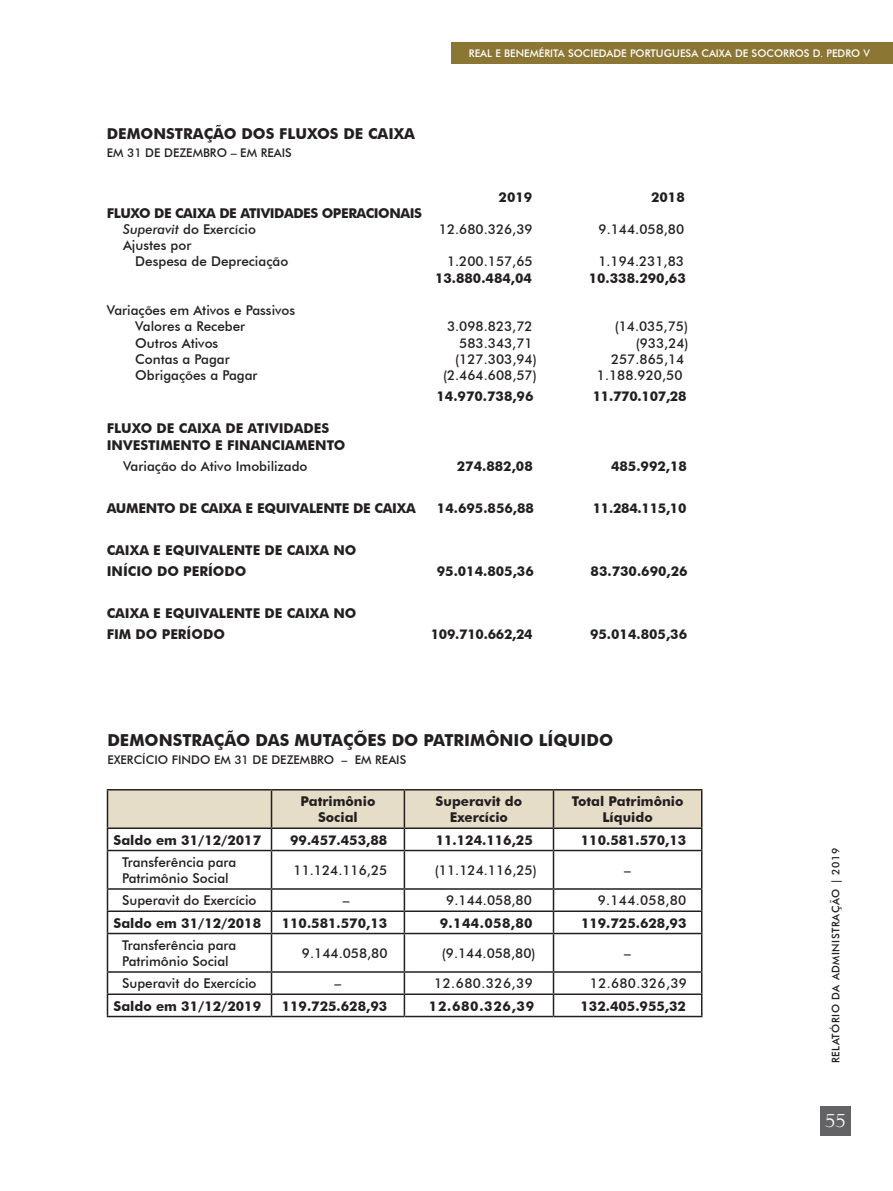
<style>
.page{position:relative;width:893px;height:1191px;background:#fff}
.page>*{position:absolute;margin:0;border:0;box-sizing:border-box;transform-origin:0 0}
.t1{font:18px "Felix Titling";color:#fff}
.t2{font:700 16.5px "Futura BT";color:#231f20}
.t3{font:700 15px "Futura BT";color:#231f20}
.t4{font:700 13.5px/16.2px "Futura BT";color:#231f20;text-align:center}
.t5{font:500 13.5px/16.2px "Futura BT";color:#231f20}
.t6{font:700 13.5px "Futura BT";letter-spacing:-.02em;color:#231f20}
.t7{font:700 13.5px/16.2px "Futura BT";letter-spacing:-.03em;color:#231f20}
.t8{font:500 13.5px "Futura BT";letter-spacing:.03em;color:#231f20}
.t9{font:500 13.5px "Futura BT";letter-spacing:.02em;color:#231f20}
.t10{font:700 13.5px "Futura BT";letter-spacing:.05em;color:#231f20}
.t11{font:500 12px "Futura BT";color:#231f20}
.t12{font:500 10.5px "Futura BT";color:#fff}
.t13{font:500 10.5px "Futura BT";letter-spacing:.05em;color:#231f20}
.s1{font-weight:500;font-style:italic}
.s2{font-weight:500}
</style>
<div class="page">
<div style="left:820px;top:1106px;width:30px;height:29px;background:#636366"></div>
<div style="left:451px;top:43px;width:442px;height:21px;background:#8c7633"></div>
<svg style="left:107px;top:789px;width:595px;height:60px"></svg>
<hr style="left:107px;top:849px;width:165px;height:2px;background:#231f20">
<hr style="left:107px;top:851px;width:1px;height:37px;background:#231f20">
<hr style="left:272px;top:849px;width:132px;height:2px;background:#231f20">
<hr style="left:271px;top:851px;width:1px;height:37px;background:#231f20">
<hr style="left:404px;top:849px;width:149px;height:2px;background:#231f20">
<hr style="left:404px;top:851px;width:1px;height:37px;background:#231f20">
<hr style="left:553px;top:849px;width:149px;height:2px;background:#231f20">
<hr style="left:553px;top:851px;width:1px;height:37px;background:#231f20">
<hr style="left:701px;top:851px;width:1px;height:37px;background:#231f20">
<hr style="left:107px;top:888px;width:165px;height:1px;background:#231f20">
<hr style="left:272px;top:888px;width:132px;height:1px;background:#231f20">
<hr style="left:404px;top:888px;width:149px;height:1px;background:#231f20">
<hr style="left:553px;top:888px;width:149px;height:1px;background:#231f20">
<hr style="left:107px;top:910px;width:165px;height:2px;background:#231f20">
<svg style="left:107px;top:889px;width:1px;height:43px"></svg>
<hr style="left:272px;top:910px;width:132px;height:2px;background:#231f20">
<svg style="left:271px;top:889px;width:1px;height:43px"></svg>
<hr style="left:404px;top:910px;width:149px;height:2px;background:#231f20">
<svg style="left:404px;top:889px;width:1px;height:43px"></svg>
<hr style="left:553px;top:910px;width:149px;height:2px;background:#231f20">
<svg style="left:553px;top:889px;width:1px;height:43px"></svg>
<svg style="left:701px;top:889px;width:1px;height:43px"></svg>
<hr style="left:107px;top:932px;width:165px;height:2px;background:#231f20">
<hr style="left:107px;top:934px;width:1px;height:37px;background:#231f20">
<hr style="left:272px;top:932px;width:132px;height:2px;background:#231f20">
<hr style="left:271px;top:934px;width:1px;height:37px;background:#231f20">
<hr style="left:404px;top:932px;width:149px;height:2px;background:#231f20">
<hr style="left:404px;top:934px;width:1px;height:37px;background:#231f20">
<hr style="left:553px;top:932px;width:149px;height:2px;background:#231f20">
<hr style="left:553px;top:934px;width:1px;height:37px;background:#231f20">
<hr style="left:701px;top:934px;width:1px;height:37px;background:#231f20">
<hr style="left:107px;top:971px;width:165px;height:1px;background:#231f20">
<hr style="left:272px;top:971px;width:132px;height:1px;background:#231f20">
<hr style="left:404px;top:971px;width:149px;height:1px;background:#231f20">
<hr style="left:553px;top:971px;width:149px;height:1px;background:#231f20">
<hr style="left:107px;top:993px;width:165px;height:2px;background:#231f20">
<svg style="left:107px;top:972px;width:1px;height:43px"></svg>
<hr style="left:272px;top:993px;width:132px;height:2px;background:#231f20">
<svg style="left:271px;top:972px;width:1px;height:43px"></svg>
<hr style="left:404px;top:993px;width:149px;height:2px;background:#231f20">
<svg style="left:404px;top:972px;width:1px;height:43px"></svg>
<hr style="left:553px;top:993px;width:149px;height:2px;background:#231f20">
<svg style="left:553px;top:972px;width:1px;height:43px"></svg>
<svg style="left:701px;top:972px;width:1px;height:43px"></svg>
<hr style="left:107px;top:1015px;width:165px;height:2px;background:#231f20">
<hr style="left:272px;top:1015px;width:132px;height:2px;background:#231f20">
<hr style="left:404px;top:1015px;width:149px;height:2px;background:#231f20">
<hr style="left:553px;top:1015px;width:149px;height:2px;background:#231f20">
<p class="t12" style="left:469px;top:47px;width:403px">REAL E BENEMÉRITA SOCIEDADE PORTUGUESA CAIXA DE SOCORROS D. PEDRO V</p>
<p class="t3" style="left:107px;top:125px;width:310px">DEMONSTRAÇÃO DOS FLUXOS DE CAIXA</p>
<p class="t11" style="left:107px;top:145px;width:186px">EM 31 DE DEZEMBRO – EM REAIS</p>
<p class="t7" style="left:123px;top:205px;width:301px;text-indent:-16px">FLUXO DE CAIXA DE ATIVIDADES OPERACIONAIS<br><span class="s1">Superavit</span> <span class="s2">do Exercício</span></p>
<p class="t5" style="left:135px;top:237px;width:155px;text-indent:-12px">Ajustes por<br>Despesa de Depreciação</p>
<p class="t5" style="left:135px;top:302px;width:162px;text-indent:-29px">Variações em Ativos e Passivos<br>Valores a Receber</p>
<p class="t4" style="left:499px;top:189px;width:35px">2019</p>
<p class="t4" style="left:651px;top:189px;width:35px">2018</p>
<p class="t5" style="left:439px;top:221px;width:95px">12.680.326,39</p>
<p class="t5" style="left:599px;top:221px;width:87px">9.144.058,80</p>
<p class="t5" style="left:447px;top:253px;width:87px">1.200.157,65</p>
<p class="t5" style="left:598px;top:253px;width:87px">1.194.231,83</p>
<p class="t4" style="left:435px;top:270px;width:99px">13.880.484,04</p>
<p class="t4" style="left:589px;top:270px;width:99px">10.338.290,63</p>
<p class="t5" style="left:447px;top:318px;width:87px">3.098.823,72</p>
<p class="t5" style="left:615px;top:318px;width:75px">(14.035,75)</p>
<p class="t5" style="left:135px;top:334px;width:85px">Outros Ativos</p>
<p class="t5" style="left:459px;top:334px;width:75px">583.343,71</p>
<p class="t5" style="left:636px;top:334px;width:55px">(933,24)</p>
<p class="t5" style="left:135px;top:351px;width:96px">Contas a Pagar</p>
<p class="t5" style="left:455px;top:351px;width:83px">(127.303,94)</p>
<p class="t5" style="left:611px;top:351px;width:75px">257.865,14</p>
<p class="t5" style="left:135px;top:367px;width:124px">Obrigações a Pagar</p>
<p class="t5" style="left:443px;top:367px;width:95px">(2.464.608,57)</p>
<p class="t5" style="left:597px;top:367px;width:87px">1.188.920,50</p>
<p class="t4" style="left:436px;top:388px;width:99px">14.970.738,96</p>
<p class="t6" style="left:593px;top:388px;width:95px">11.770.107,28</p>
<p class="t4" style="left:107px;top:420px;width:240px;text-align:left">FLUXO DE CAIXA DE ATIVIDADES<br>INVESTIMENTO E FINANCIAMENTO</p>
<p class="t5" style="left:123px;top:457px;width:186px">Variação do Ativo Imobilizado</p>
<p class="t4" style="left:457px;top:457px;width:77px">274.882,08</p>
<p class="t4" style="left:611px;top:457px;width:77px">485.992,18</p>
<p class="t6" style="left:107px;top:499px;width:311px">AUMENTO DE CAIXA E EQUIVALENTE DE CAIXA</p>
<p class="t4" style="left:437px;top:499px;width:99px">14.695.856,88</p>
<p class="t6" style="left:593px;top:499px;width:95px">11.284.115,10</p>
<p class="t4" style="left:107px;top:539px;width:251px;line-height:21px;text-align:left">CAIXA E EQUIVALENTE DE CAIXA NO<br>INÍCIO DO PERÍODO</p>
<p class="t4" style="left:437px;top:562px;width:99px">95.014.805,36</p>
<p class="t4" style="left:591px;top:562px;width:99px">83.730.690,26</p>
<p class="t4" style="left:107px;top:602px;width:251px;line-height:21px;text-align:left">CAIXA E EQUIVALENTE DE CAIXA NO<br>FIM DO PERÍODO</p>
<p class="t6" style="left:431px;top:625px;width:103px">109.710.662,24</p>
<p class="t4" style="left:590px;top:625px;width:99px">95.014.805,36</p>
<p class="t2" style="left:107px;top:730px;width:507px">DEMONSTRAÇÃO DAS MUTAÇÕES DO PATRIMÔNIO LÍQUIDO</p>
<p class="t11" style="left:107px;top:752px;width:300px">EXERCÍCIO FINDO EM 31 DE DEZEMBRO – EM REAIS</p>
<p class="t4" style="left:300px;top:793px;width:76px">Patrimônio<br>Social</p>
<p class="t4" style="left:436px;top:793px;width:88px">Superavit do<br>Exercício</p>
<p class="t4" style="left:572px;top:793px;width:113px">Total Patrimônio<br>Líquido</p>
<p class="t4" style="left:113px;top:831px;width:149px">Saldo em 31/12/2017</p>
<p class="t4" style="left:290px;top:831px;width:99px">99.457.453,88</p>
<p class="t4" style="left:436px;top:831px;width:99px">11.124.116,25</p>
<p class="t4" style="left:581px;top:831px;width:107px">110.581.570,13</p>
<p class="t5" style="left:122px;top:853px;width:116px">Transferência para<br>Patrimônio Social</p>
<p class="t5" style="left:294px;top:862px;width:95px">11.124.116,25</p>
<p class="t5" style="left:435px;top:862px;width:103px">(11.124.116,25)</p>
<p class="t5" style="left:624px;top:862px;width:8px">–</p>
<p class="t5" style="left:122px;top:892px;width:136px">Superavit do Exercício</p>
<p class="t5" style="left:343px;top:892px;width:8px">–</p>
<p class="t5" style="left:446px;top:892px;width:87px">9.144.058,80</p>
<p class="t5" style="left:598px;top:892px;width:90px">9.144.058,80</p>
<p class="t4" style="left:113px;top:914px;width:149px">Saldo em 31/12/2018</p>
<p class="t4" style="left:282px;top:914px;width:107px">110.581.570,13</p>
<p class="t4" style="left:440px;top:914px;width:95px">9.144.058,80</p>
<p class="t4" style="left:581px;top:914px;width:107px">119.725.628,93</p>
<p class="t5" style="left:122px;top:936px;width:116px">Transferência para<br>Patrimônio Social</p>
<p class="t5" style="left:302px;top:945px;width:87px">9.144.058,80</p>
<p class="t5" style="left:442px;top:945px;width:95px">(9.144.058,80)</p>
<p class="t5" style="left:624px;top:945px;width:8px">–</p>
<p class="t5" style="left:122px;top:975px;width:136px">Superavit do Exercício</p>
<p class="t5" style="left:335px;top:975px;width:8px">–</p>
<p class="t8" style="left:434px;top:975px;width:100px">12.680.326,39</p>
<p class="t9" style="left:590px;top:975px;width:99px">12.680.326,39</p>
<p class="t4" style="left:113px;top:997px;width:149px">Saldo em 31/12/2019</p>
<p class="t4" style="left:282px;top:997px;width:107px">119.725.628,93</p>
<p class="t10" style="left:429px;top:997px;width:107px">12.680.326,39</p>
<p class="t4" style="left:580px;top:997px;width:107px">132.405.955,32</p>
<p class="t13" style="left:829px;top:1063px;width:217px;rotate:-90deg">RELATÓRIO DA ADMINISTRAÇÃO | 2019</p>
<h1 class="t1" style="left:825px;top:1110px;width:22px">55</h1>
</div>
